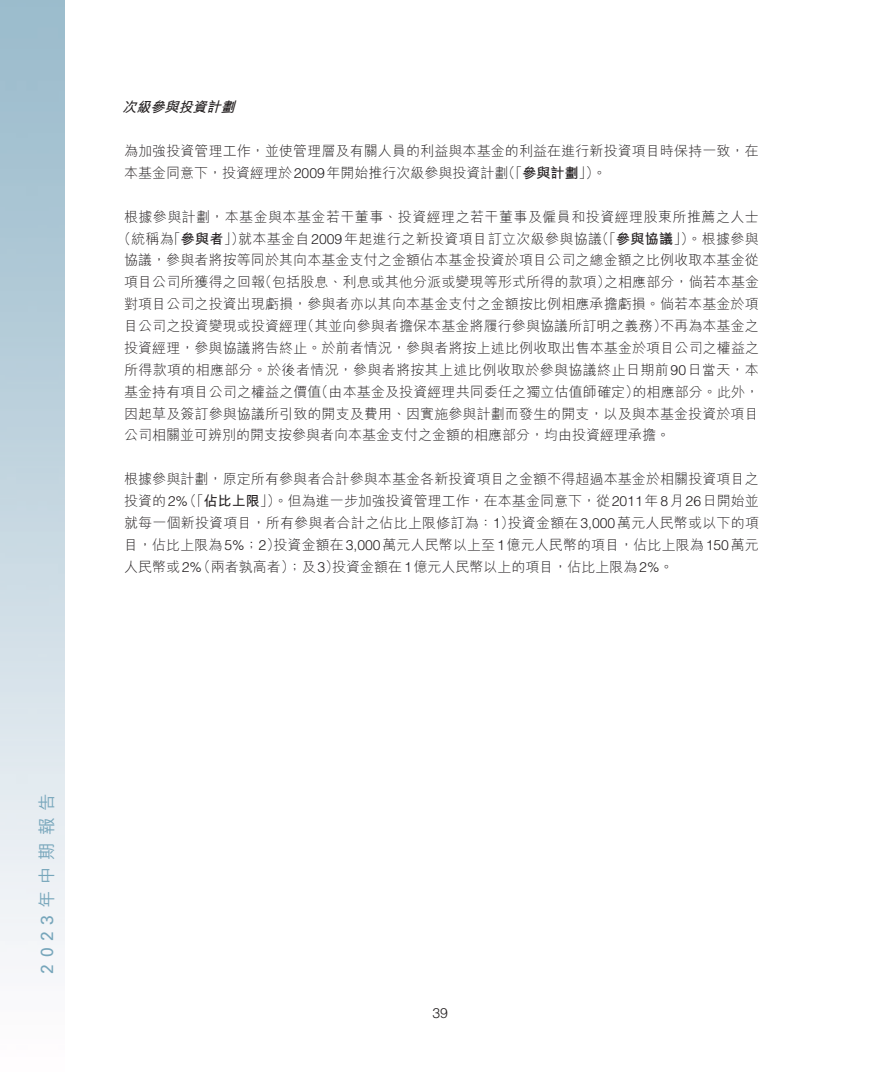
<style>
.page{position:relative;width:883px;height:1072px;background:#fff}
.page>*{position:absolute;margin:0;border:0;box-sizing:border-box;transform-origin:0 0}
.t1{font:500 17.5px "M Hei HK";letter-spacing:.395em;color:#77a6bb}
._1__內文{font:300 14px/21.9px "M Hei HK";letter-spacing:.01em;color:#231f20}
._1__內文-2{font:300 14px/21.9px "M Hei HK";letter-spacing:.035em;color:#231f20;text-align:right}
._4__副標題{font:italic 700 14px "M Hei HK";color:#231f20}
.t2{font:300 14px "Helvetica LT Std";color:#231f20}
.s1{font-weight:700}
.s2{font-family:"Helvetica LT Std"}
.s3{font-family:"Univers LT Std";font-weight:400}
</style>
<div class="page">
<p class="_4__副標題" style="left:123px;top:96px;width:118px">次級參與投資計劃</p>
<p class="_1__內文" style="left:502px;top:140px;width:259px;text-indent:-378px">為加強投資管理工作，並使管理層及有關人員的利益與本基金的利益在進行新投資項目時保持一致，在（「<span class="s1">參與計劃</span> 。(「</p>
<p class="_1__內文" style="left:124px;top:162px;width:386px">本基金同意下，投資經理於<span class="s2">2009</span>年開始推行次級參與投資計劃</p>
<p class="_1__內文-2" style="left:124px;top:205px;width:636px">根據參與計劃，本基金與本基金若干董事、投資經理之若干董事及僱員和投資經理股東所推薦之人士（「<span class="s1">參與協議</span>」）。根據參與</p>
<p class="_1__內文" style="left:238px;top:227px;width:365px">就本基金自<span class="s2">2009</span>年起進行之新投資項目訂立次級參與協議</p>
<p class="_1__內文" style="left:117px;top:227px;width:58px">（統稱為</p>
<p class="_1__內文" style="left:124px;top:249px;width:636px">協議，參與者將按等同於其向本基金支付之金額佔本基金投資於項目公司之總金額之比例收取本基金從</p>
<p class="_1__內文" style="left:604px;top:271px;width:157px">之相應部分，倘若本基金</p>
<p class="_1__內文" style="left:167px;top:227px;width:80px">「<span class="s1">參與者</span>」）</p>
<p class="_1__內文" style="left:258px;top:271px;width:354px">（包括股息、利息或其他分派或變現等形式所得的款項）</p>
<p class="_1__內文" style="left:124px;top:271px;width:143px">項目公司所獲得之回報</p>
<p class="_1__內文" style="left:124px;top:293px;width:636px">對項目公司之投資出現虧損，參與者亦以其向本基金支付之金額按比例相應承擔虧損。倘若本基金於項</p>
<p class="_1__內文" style="left:660px;top:315px;width:100px">不再為本基金之</p>
<p class="_1__內文" style="left:300px;top:315px;width:368px">（其並向參與者擔保本基金將履行參與協議所訂明之義務）</p>
<p class="_1__內文" style="left:124px;top:315px;width:185px">目公司之投資變現或投資經理</p>
<p class="_1__內文" style="left:124px;top:337px;width:637px">投資經理，參與協議將告終止。於前者情況，參與者將按上述比例收取出售本基金於項目公司之權益之</p>
<p class="_1__內文" style="left:124px;top:358px;width:636px">所得款項的相應部分。於後者情況，參與者將按其上述比例收取於參與協議終止日期前<span class="s2">90</span>日當天，本</p>
<p class="_1__內文" style="left:632px;top:380px;width:128px">的相應部分。此外，</p>
<p class="_1__內文" style="left:315px;top:380px;width:326px">（由本基金及投資經理共同委任之獨立估值師確定）</p>
<p class="_1__內文" style="left:124px;top:380px;width:636px">基金持有項目公司之權益之價值<br>因起草及簽訂參與協議所引致的開支及費用、因實施參與計劃而發生的開支，以及與本基金投資於項目公司相關並可辨別的開支按參與者向本基金支付之金額的相應部分，均由投資經理承擔。</p>
<p class="_1__內文" style="left:124px;top:468px;width:636px;text-align:right">根據參與計劃，原定所有參與者合計參與本基金各新投資項目之金額不得超過本基金於相關投資項目之（「<span class="s1">佔比上限</span>」）。但為進一步加強投資管理工作，在本基金同意下，從<span class="s2">2011</span>年<span class="s2">8</span>月<span class="s2">26</span>日開始並</p>
<p class="_1__內文" style="left:124px;top:490px;width:65px">投資的<span class="s2">2%</span></p>
<p class="_1__內文" style="left:273px;top:512px;width:487px;text-indent:-149px">就每一個新投資項目，所有參與者合計之佔比上限修訂為：<span class="s2">1</span>）<br>投資金額在<span class="s2">3,000</span>萬元人民幣以上至<span class="s2">1</span>億元人民幣的項目，佔比上限為<span class="s2">150</span>萬元</p>
<p class="_1__內文" style="left:508px;top:512px;width:253px">投資金額在<span class="s2">3,000</span>萬元人民幣或以下的項</p>
<p class="_1__內文" style="left:124px;top:533px;width:158px">目，佔比上限為<span class="s2">5%</span>；）<span class="s2">2</span></p>
<p class="_1__內文" style="left:197px;top:555px;width:144px">（兩者孰高者）；及 ）<span class="s2">3</span></p>
<p class="_1__內文" style="left:124px;top:555px;width:79px">人民幣或<span class="s2">2%</span></p>
<p class="_1__內文" style="left:332px;top:555px;width:343px">投資金額在<span class="s2">1</span>億元人民幣以上的項目，佔比上限為<span class="s2">2%</span>。</p>
<p class="t1" style="left:34px;top:973px;width:182px;rotate:-90deg"><span class="s3">2023</span>年中期報告</p>
<p class="t2" style="left:432px;top:1004px;width:17px">39</p>
</div>
